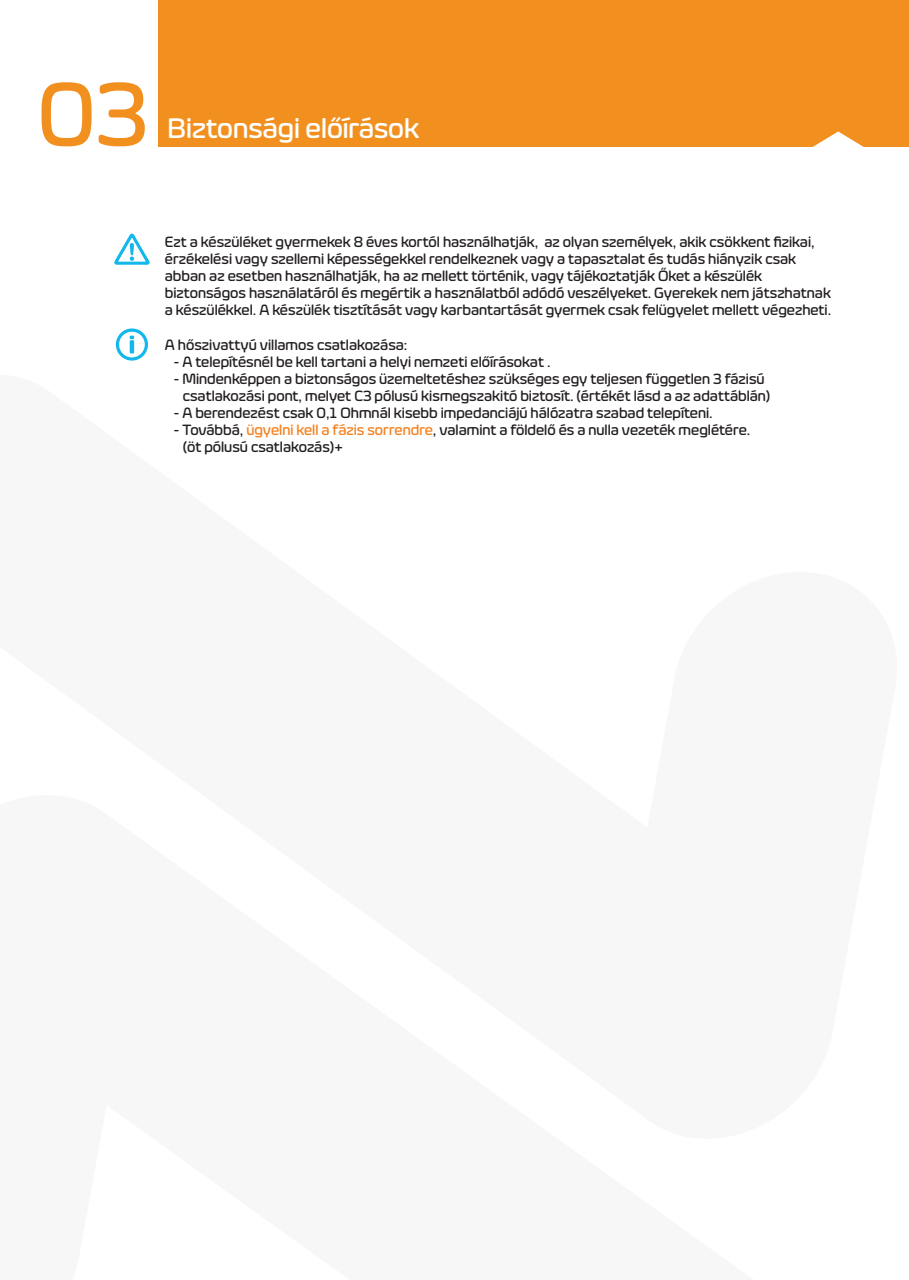
<style>
.page{position:relative;width:909px;height:1280px;background:#fff}
.page>*{position:absolute;margin:0;border:0;box-sizing:border-box;transform-origin:0 0}
.t1{font:500 91.95px "Eurosoft W03";color:#f2901f}
.t2{font:500 28.5px "Eurosoft W03";color:#fff}
.t3{font:500 15px/17.1px "Eurosoft W03";color:#231f20}
.s1{color:#f58220}
</style>
<div class="page">
<div style="left:158px;top:0;width:751px;height:147px;background:#f2901f"></div>
<svg style="left:813px;top:131px;width:51px;height:16px"></svg>
<svg style="left:114px;top:233px;width:36px;height:32px"></svg>
<div style="left:116px;top:328px;width:32px;height:32px;border:3px solid #12b7eb;border-radius:50%"></div>
<svg style="left:130px;top:335px;width:4px;height:18px"></svg>
<h1 class="t1" style="left:37px;top:62px;width:113px">03</h1>
<h2 class="t2" style="left:168px;top:112px;width:253px">Biztonsági előírások</h2>
<p class="t3" style="left:165px;top:233px;width:668px">Ezt a készüléket gyermekek 8 éves kortól használhatják, az olyan személyek, akik csökkent fizikai, érzékelési vagy szellemi képességekkel rendelkeznek vagy a tapasztalat és tudás hiányzik csak abban az esetben használhatják, ha az mellett történik, vagy tájékoztatják Őket a készülék biztonságos használatáról és megértik a használatból adódó veszélyeket. Gyerekek nem játszhatnak a készülékkel. A készülék tisztítását vagy karbantartását gyermek csak felügyelet mellett végezheti.</p>
<p class="t3" style="left:165px;top:336px;width:244px">A hőszivattyú villamos csatlakozása:</p>
<p class="t3" style="left:174px;top:353px;width:378px">- A telepítésnél be kell tartani a helyi nemzeti előírásokat .</p>
<p class="t3" style="left:174px;top:370px;width:598px;text-align:center">- Mindenképpen a biztonságos üzemeltetéshez szükséges egy teljesen független 3 fázisú csatlakozási pont, melyet C3 pólusú kismegszakitó biztosít. (értékét lásd a az adattáblán)</p>
<p class="t3" style="left:174px;top:404px;width:540px">- A berendezést csak 0,1 Ohmnál kisebb impedanciájú hálózatra szabad telepíteni.</p>
<p class="t3" style="left:183px;top:421px;width:569px;text-indent:-9px">- Továbbá, <span class="s1">ügyelni kell a fázis sorrendre</span>, valamint a földelő és a nulla vezeték meglétére. (öt pólusú csatlakozás)+</p>
</div>
